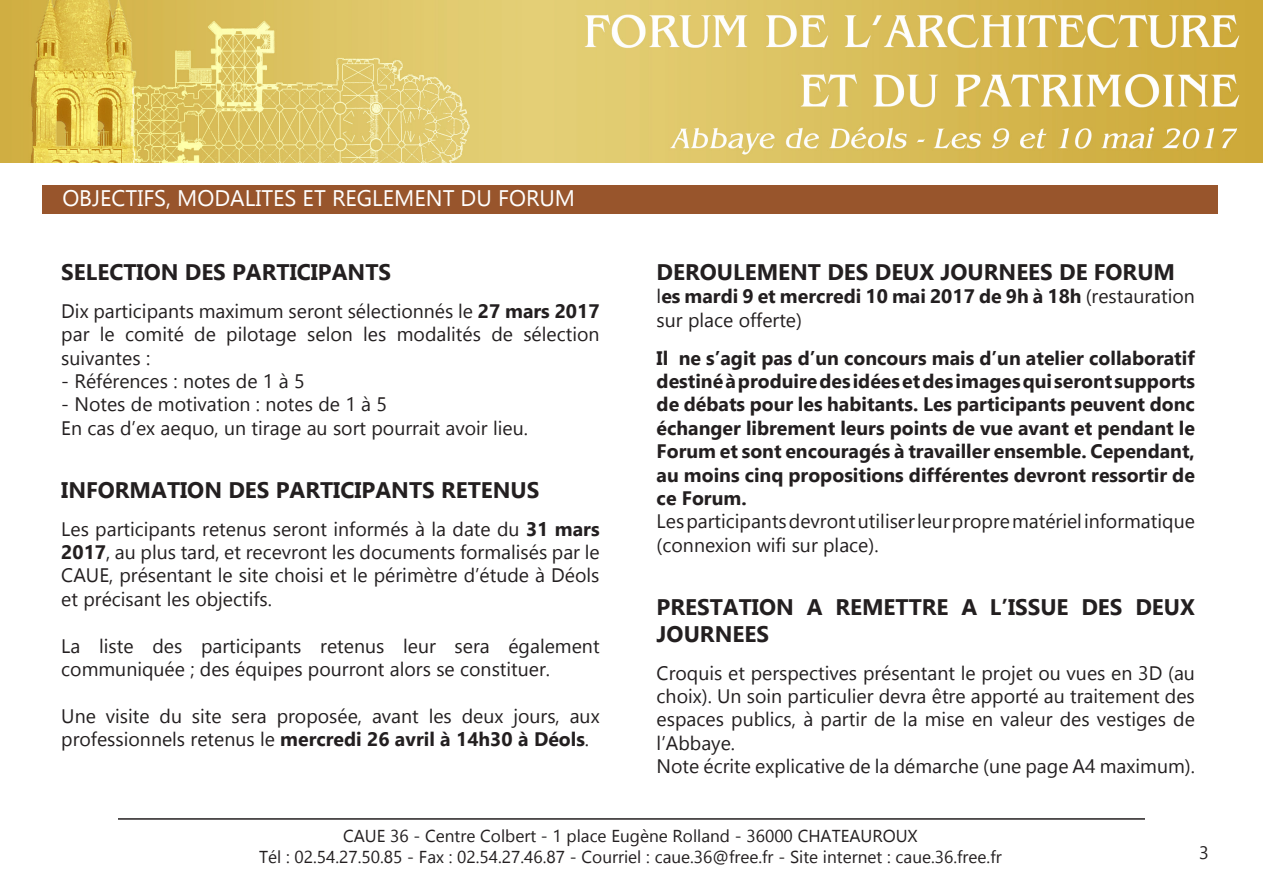
<style>
.page{position:relative;width:1263px;height:893px;background:#fff}
.page>*{position:absolute;margin:0;border:0;box-sizing:border-box;transform-origin:0 0}
.t1{font:700 22.5px/27px "Gadugi";color:#231f20}
.t2{font:22.5px "Gadugi";color:#fff}
.t3{font:19.5px/23.4px "Gadugi";color:#231f20;text-align:justify}
.t4{font:700 19.5px/23.4px "Gadugi";color:#231f20}
.t5{font:18px "Gadugi";color:#231f20}
.t6{font:17.25px "Gadugi";color:#231f20}
.s1{font-weight:700}
.s2{font-weight:400}
</style>
<div class="page">
<img style="left:0;top:0;width:1263px;height:162px">
<div style="left:43px;top:185px;width:1175px;height:29px;background:#98552c"></div>
<hr style="left:118px;top:818px;width:1027px;height:2px;background:#231f20">
<p class="t2" style="left:62px;top:185px;width:514px">OBJECTIFS, MODALITES ET REGLEMENT DU FORUM</p>
<p class="t1" style="left:61px;top:258px;width:331px">SELECTION DES PARTICIPANTS</p>
<p class="t3" style="left:61px;top:299px;width:540px">Dix participants maximum seront sélectionnés le <span class="s1">27 mars 2017 </span>par le comité de pilotage selon les modalités de sélection suivantes :</p>
<p class="t3" style="left:61px;top:369px;width:245px">- Références : notes de 1 à 5</p>
<p class="t3" style="left:61px;top:393px;width:327px">- Notes de motivation : notes de 1 à 5</p>
<p class="t3" style="left:61px;top:416px;width:468px">En cas d’ex aequo, un tirage au sort pourrait avoir lieu.</p>
<p class="t1" style="left:61px;top:476px;width:480px">INFORMATION DES PARTICIPANTS RETENUS</p>
<p class="t3" style="left:61px;top:517px;width:540px">Les participants retenus seront informés à la date du <span class="s1">31 mars 2017</span>, au plus tard, et recevront les documents formalisés par le CAUE, présentant le site choisi et le périmètre d’étude à Déols et précisant les objectifs.</p>
<p class="t3" style="left:61px;top:634px;width:540px">La liste des participants retenus leur sera également communiquée ; des équipes pourront alors se constituer.</p>
<p class="t3" style="left:61px;top:704px;width:540px">Une visite du site sera proposée, avant les deux jours, aux professionnels retenus le <span class="s1">mercredi 26 avril à 14h30 à Déols</span>.</p>
<p class="t1" style="left:657px;top:258px;width:520px">DEROULEMENT DES DEUX JOURNEES DE FORUM</p>
<p class="t4" style="left:657px;top:285px;width:540px"><span class="s2">l</span>es mardi 9 et mercredi 10 mai 2017 de 9h à 18h <span class="s2">(restauration sur place offerte)</span></p>
<p class="t4" style="left:657px;top:346px;width:540px;text-align:justify">Il ne s’agit pas d’un concours mais d’un atelier collaboratif destiné à produire des idées et des images qui seront supports de débats pour les habitants. Les participants peuvent donc échanger librement leurs points de vue avant et pendant le Forum et sont encouragés à travailler ensemble. Cependant, au moins cinq propositions différentes devront ressortir de ce Forum.</p>
<p class="t3" style="left:657px;top:510px;width:540px">Les participants devront utiliser leur propre matériel informatique (connexion wifi sur place).</p>
<p class="t1" style="left:657px;top:593px;width:540px">PRESTATION A REMETTRE A L’ISSUE DES DEUX<br>JOURNEES</p>
<p class="t3" style="left:657px;top:661px;width:540px">Croquis et perspectives présentant le projet ou vues en 3D (au choix). Un soin particulier devra être apporté au traitement des espaces publics, à partir de la mise en valeur des vestiges de l’Abbaye.</p>
<p class="t3" style="left:657px;top:754px;width:540px">Note écrite explicative de la démarche (une page A4 maximum).</p>
<p class="t6" style="left:343px;top:826px;width:576px">CAUE 36 - Centre Colbert - 1 place Eugène Rolland - 36000 CHATEAUROUX</p>
<p class="t6" style="left:259px;top:846px;width:744px">Tél : 02.54.27.50.85 - Fax : 02.54.27.46.87 - Courriel : caue.36@free.fr - Site internet : caue.36.free.fr</p>
<p class="t5" style="left:1199px;top:842px;width:11px">3</p>
</div>
